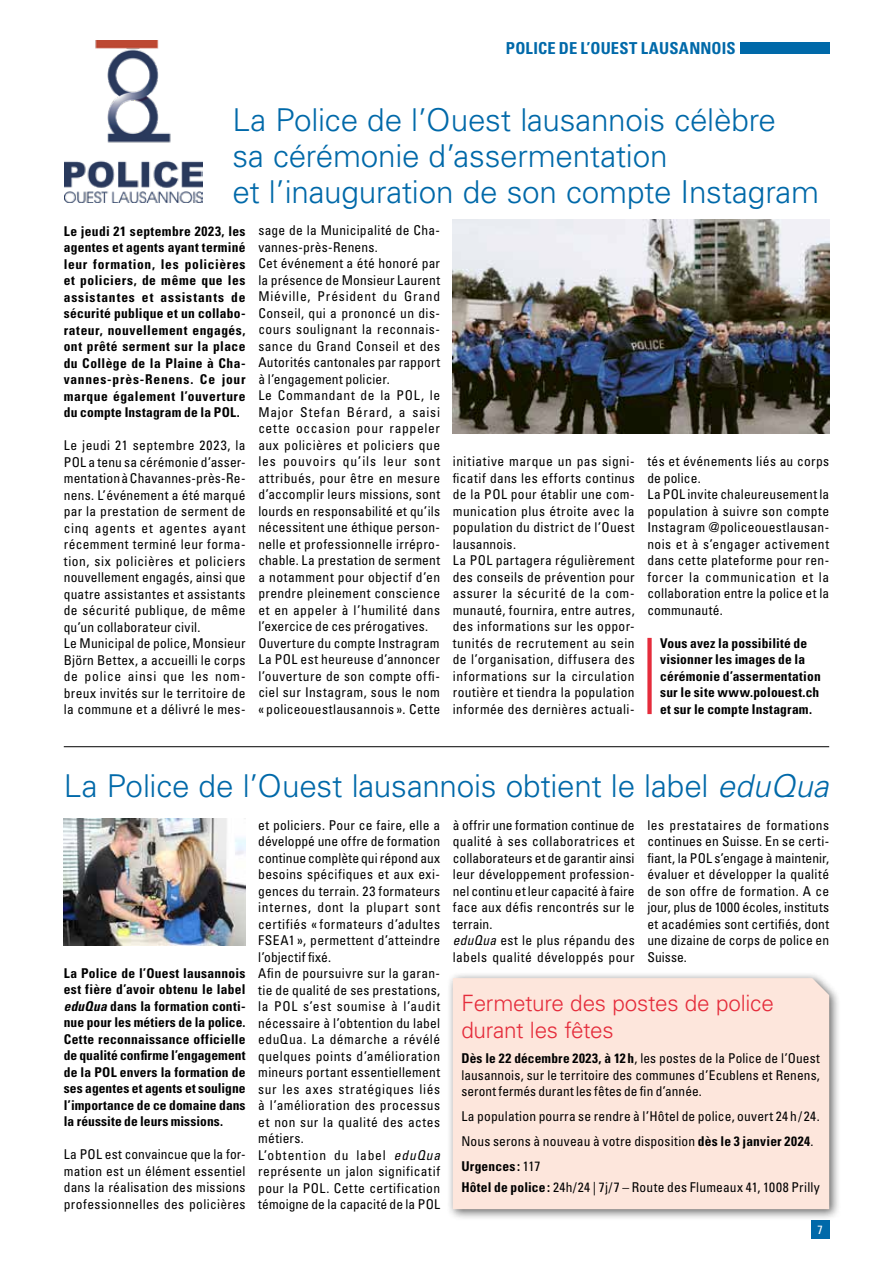
<style>
.page{position:relative;width:893px;height:1263px;background:#fff}
.page>*{position:absolute;margin:0;border:0;box-sizing:border-box;transform-origin:0 0}
.t1{font:300 31.5px/36px "Univers LT Std";letter-spacing:-.005em;color:#0069a9}
.t2{font:300 22.5px/27px "Univers LT Std";letter-spacing:-.01em;color:#e52c3b}
.t3{font:700 condensed 16.5px "Univers LT Std";letter-spacing:.01em;color:#0069a9}
.t4{font:condensed 13.5px/16.5px "Univers LT Std";letter-spacing:.025em;color:#000}
.t5{font:700 condensed 13.5px/16.5px "Univers LT Std";letter-spacing:.015em;color:#000;text-align:justify}
.t6{font:condensed 12px "Univers LT Std";color:#fff}
.s1{font-style:italic}
.s2{font-weight:700}
</style>
<div class="page">
<div style="left:811px;top:1220px;width:18px;height:19px;background:#0069a9"></div>
<div style="left:740px;top:42px;width:89px;height:12px;background:#0069a9"></div>
<div style="left:447px;top:972px;width:394px;height:249px;background:#000;opacity:.6"></div>
<div style="left:453px;top:978px;width:376px;height:231px;background:#fde6dc"></div>
<img style="left:64px;top:40px;width:139px;height:163px">
<img style="left:453px;top:219px;width:376px;height:215px">
<img style="left:64px;top:818px;width:182px;height:127px">
<hr style="left:64px;top:746px;width:765px;height:1px;background:#000">
<div style="left:647px;top:638px;width:5px;height:76px;background:#e52c3b"></div>
<p class="t3" style="left:506px;top:38px;width:231px">POLICE DE L’OUEST LAUSANNOIS</p>
<h1 class="t1" style="left:232px;top:101px;width:588px">La Police de l’Ouest lausannois célèbre<br>sa cérémonie d’assermentation<br>et l’inauguration de son compte Instagram</h1>
<p class="t5" style="left:64px;top:222px;width:183px">Le jeudi 21 septembre 2023, les agentes et agents ayant terminé leur formation, les policières et policiers, de même que les assistantes et assistants de sécurité publique et un collabo&shy;rateur, nouvellement engagés, ont prêté serment sur la place du Collège de la Plaine à Cha&shy;vannes-près-Renens. Ce jour marque également l’ouverture du compte Instagram de la POL.</p>
<p class="t4" style="left:64px;top:437px;width:183px">Le jeudi 21 septembre 2023, la<br>POL a tenu sa cérémonie d’asser‑ mentation à Chavannes-près-Re‑ nens. L’événement a été marqué par la prestation de serment de cinq agents et agentes ayant récemment terminé leur forma‑ tion, six policières et policiers nouvellement engagés, ainsi que quatre assistantes et assistants de sécurité publique, de même qu’un collaborateur civil.<br>Le Municipal de police, Monsieur<br>Björn Bettex, a accueilli le corps de police ainsi que les nom‑ breux invités sur le territoire de la commune et a délivré le mes‑</p>
<p class="t4" style="left:258px;top:222px;width:183px">sage de la Municipalité de Cha‑ vannes-près-Renens.<br>Cet événement a été honoré par la présence de Monsieur Laurent<br>Miéville, Président du Grand<br>Conseil, qui a prononcé un dis‑ cours soulignant la reconnais‑ sance du Grand Conseil et des<br>Autorités cantonales par rapport à l’engagement policier.<br>Le Commandant de la POL, le<br>Major Stefan Bérard, a saisi cette occasion pour rappeler aux policières et policiers que les pouvoirs qu’ils leur sont attribués, pour être en mesure d’accomplir leurs missions, sont lourds en responsabilité et qu’ils nécessitent une éthique person‑ nelle et professionnelle irrépro‑ chable. La prestation de serment a notamment pour objectif d’en prendre pleinement conscience et en appeler à l’humilité dans l’exercice de ces prérogatives.<br>Ouverture du compte Instragram<br>La POL est heureuse d’annoncer l’ouverture de son compte offi‑ ciel sur Instagram, sous le nom « policeouestlausannois ». Cette</p>
<p class="t4" style="left:453px;top:453px;width:183px">initiative marque un pas signi‑ ficatif dans les efforts continus de la POL pour établir une com‑ munication plus étroite avec la population du district de l’Ouest lausannois.<br>La POL partagera régulièrement des conseils de prévention pour assurer la sécurité de la com‑ munauté, fournira, entre autres, des informations sur les oppor‑ tunités de recrutement au sein de l’organisation, diffusera des informations sur la circulation routière et tiendra la population informée des dernières actuali‑</p>
<p class="t4" style="left:647px;top:453px;width:183px">tés et événements liés au corps de police.<br>La POL invite chaleureusement la population à suivre son compte<br>Instagram @policeouestlausan‑ nois et à s’engager activement dans cette plateforme pour ren‑ forcer la communication et la collaboration entre la police et la communauté.</p>
<p class="t5" style="left:660px;top:635px;width:162px;text-align:left">Vous avez la possibilité de visionner les images de la cérémonie d’assermentation sur le site www.polouest.ch et sur le compte Instagram.</p>
<h1 class="t1" style="left:64px;top:767px;width:766px">La Police de l’Ouest lausannois obtient le label <span class="s1">eduQua</span></h1>
<p class="t5" style="left:64px;top:965px;width:183px">La Police de l’Ouest lausannois est fière d’avoir obtenu le label <span class="s1">eduQua</span> dans la formation conti&shy;nue pour les métiers de la police.<br>Cette reconnaissance officielle de qualité confirme l’engagement de la POL envers la formation de ses agentes et agents et souligne l’importance de ce domaine dans la réussite de leurs missions.</p>
<p class="t4" style="left:64px;top:1146px;width:183px;text-align:justify">La POL est convaincue que la for‑ mation est un élément essentiel dans la réalisation des missions professionnelles des policières</p>
<p class="t4" style="left:258px;top:816px;width:183px">et policiers. Pour ce faire, elle a développé une offre de formation continue complète qui répond aux besoins spécifiques et aux exi‑ gences du terrain. 23 formateurs internes, dont la plupart sont certifiés « formateurs d’adultes<br>FSEA1», permettent d’atteindre l’objectif fixé.<br>Afin de poursuivre sur la garan‑ tie de qualité de ses prestations, la POL s’est soumise à l’audit nécessaire à l’obtention du label eduQua. La démarche a révélé quelques points d’amélioration mineurs portant essentiellement sur les axes stratégiques liés à l’amélioration des processus et non sur la qualité des actes métiers.<br>L’obtention du label <span class="s1">eduQua </span>représente un jalon significatif pour la POL. Cette certification témoigne de la capacité de la POL</p>
<p class="t4" style="left:453px;top:816px;width:183px">à offrir une formation continue de qualité à ses collaboratrices et collaborateurs et de garantir ainsi leur développement profession‑ nel continu et leur capacité à faire face aux défis rencontrés sur le terrain.<br><span class="s1">eduQua</span> est le plus répandu des labels qualité développés pour</p>
<p class="t4" style="left:647px;top:816px;width:183px;text-align:justify">les prestataires de formations continues en Suisse. En se certi‑ fiant, la POL s’engage à maintenir, évaluer et développer la qualité de son offre de formation. A ce jour, plus de 1000 écoles, instituts et académies sont certifiés, dont une dizaine de corps de police en Suisse.</p>
<h2 class="t2" style="left:461px;top:990px;width:314px">Fermeture des postes de police durant les fêtes</h2>
<p class="t4" style="left:461px;top:1050px;width:360px;text-align:justify"><span class="s2">Dès le 22 décembre 2023, à 12h</span>, les postes de la Police de l’Ouest lausannois, sur le territoire des communes d’Ecublens et Renens, seront fermés durant les fêtes de fin d’année.</p>
<p class="t4" style="left:461px;top:1104px;width:360px;line-height:25px">La population pourra se rendre à l’Hôtel de police, ouvert 24 h/ 24.<br>Nous serons à nouveau à votre disposition <span class="s2">dès le 3 janvier 2024</span>.<br><span class="s2">Urgences :</span> 117</p>
<p class="t4" style="left:461px;top:1179px;width:360px"><span class="s2">Hôtel de police:</span> 24h/24 | 7j/7 – Route des Flumeaux 41, 1008 Prilly</p>
<p class="t6" style="left:817px;top:1222px;width:7px">7</p>
</div>
